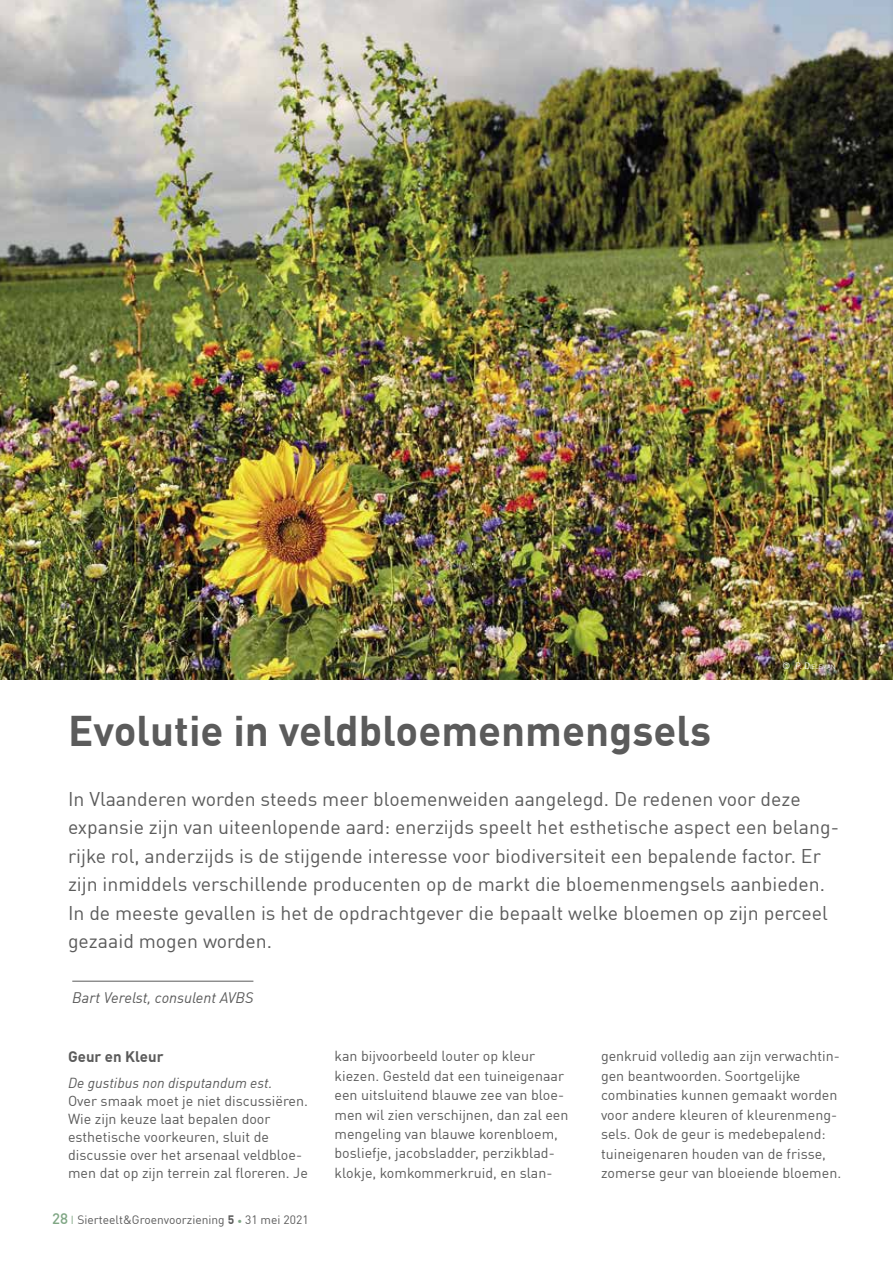
<style>
.page{position:relative;width:893px;height:1263px;background:#fff}
.page>*{position:absolute;margin:0;border:0;box-sizing:border-box;transform-origin:0 0}
.t1{font:700 42px "DIN Offc Pro";color:#5b5b5b}
.t2{font:19.5px/28.5px "DIN Offc Pro";color:#5b5b5b}
.t3{font:italic 15px "DIN Offc Pro";color:#5b5b5b}
.t4{font:700 15px "DIN Offc Pro";color:#5b5b5b}
.t5{font:14.25px/19.5px "DIN Offc Pro";color:#5b5b5b}
.t6{font:italic 14.25px "DIN Offc Pro";color:#5b5b5b}
.t7{font:12px "DIN Offc Pro";color:#5b5b5b}
.t8{font:6.3px "DIN Offc Pro";letter-spacing:-.03em;color:#fff}
.s1{font-size:9px}
.s2{font-weight:500;font-size:15px;color:#80a785}
.s3{font-weight:700}
.s4{font-family:"Minion Pro";color:#80a785}
</style>
<div class="page">
<hr style="left:72px;top:981px;width:181px;height:1px;background:#5b5b5b">
<img style="left:0;top:0;width:893px;height:679px">
<p class="t8" style="left:782px;top:662px;width:54px"><span class="s1">© P. D</span>IELEMAN</p>
<h1 class="t1" style="left:68px;top:696px;width:645px">Evolutie in veldbloemenmengsels</h1>
<p class="t2" style="left:68px;top:782px;width:772px">In Vlaanderen worden steeds meer bloemenweiden aangelegd. De redenen voor deze expansie zijn van uiteenlopende aard: enerzijds speelt het esthetische aspect een belang&shy;rijke rol, anderzijds is de stijgende interesse voor biodiversiteit een bepalende factor. Er zijn inmiddels verschillende producenten op de markt die bloemenmengsels aanbieden.<br>In de meeste gevallen is het de opdrachtgever die bepaalt welke bloemen op zijn perceel gezaaid mogen worden.</p>
<p class="t3" style="left:72px;top:985px;width:183px">Bart Verelst, consulent AVBS</p>
<p class="t4" style="left:68px;top:1044px;width:97px">Geur en Kleur</p>
<p class="t6" style="left:68px;top:1072px;width:206px">De gustibus non disputandum est.</p>
<p class="t5" style="left:68px;top:1090px;width:242px;line-height:18px">Over smaak moet je niet discussiëren.<br>Wie zijn keuze laat bepalen door esthetische voorkeuren, sluit de discussie over het arsenaal veldbloe&shy;men dat op zijn terrein zal floreren. Je</p>
<p class="t7" style="left:52px;top:1210px;width:258px"><span class="s2">28</span> Sierteelt&amp;Groenvoorziening <span class="s3">5</span> <span class="s4">•</span> 31 mei 2021</p>
<p class="t5" style="left:334px;top:1045px;width:235px">kan bijvoorbeeld louter op kleur kiezen. Gesteld dat een tuineigenaar een uitsluitend blauwe zee van bloe&shy;men wil zien verschijnen, dan zal een mengeling van blauwe korenbloem, bosliefje, jacobsladder, perzikblad&shy;klokje, komkommerkruid, en slan-</p>
<p class="t5" style="left:601px;top:1045px;width:242px">genkruid volledig aan zijn verwachtin&shy;gen beantwoorden. Soortgelijke combinaties kunnen gemaakt worden voor andere kleuren of kleurenmeng&shy;sels. Ook de geur is medebepalend: tuineigenaren houden van de frisse, zomerse geur van bloeiende bloemen.</p>
</div>
